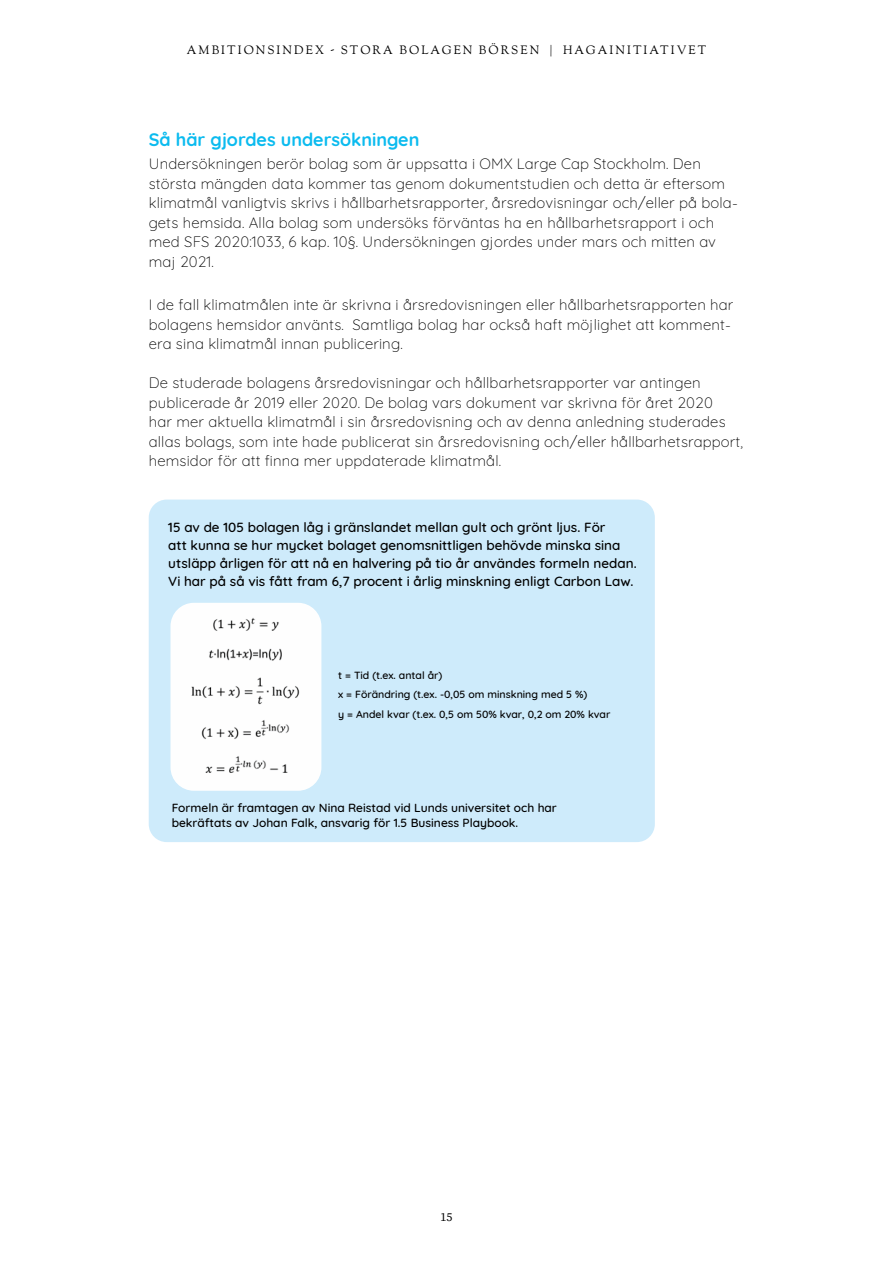
<style>
.page{position:relative;width:893px;height:1263px;background:#fff}
.page>*{position:absolute;margin:0;border:0;box-sizing:border-box;transform-origin:0 0}
.t1{font:700 18px "Quicksand";color:#0bbbef}
.t2{font:300 15px/19.5px "Quicksand";letter-spacing:.01em;color:#000}
.t3{font:500 13.5px/18px "Quicksand";color:#000}
.t4{font:500 12px/15.3px "Quicksand";color:#000}
.t5{font:12px "Sorts Mill Goudy";letter-spacing:.17em;color:#000}
.t6{font:12px "Source Serif Pro";color:#000}
.t7{font:500 10.5px/19.6px "Quicksand";color:#000}
</style>
<div class="page">
<div style="left:149px;top:500px;width:506px;height:342px;background:#c9e9fb;border-radius:18px"></div>
<img style="left:171px;top:603px;width:150px;height:188px">
<p class="t5" style="left:187px;top:43px;width:521px">AMBITIONSINDEX - STORA BOLAGEN BÖRSEN | HAGAINITIATIVET</p>
<p class="t1" style="left:149px;top:124px;width:272px">Så här gjordes undersökningen</p>
<p class="t2" style="left:149px;top:153px;width:590px">Undersökningen berör bolag som är uppsatta i OMX Large Cap Stockholm. Den största mängden data kommer tas genom dokumentstudien och detta är eftersom klimatmål vanligtvis skrivs i hållbarhetsrapporter, årsredovisningar och/eller på bola&shy;gets hemsida. Alla bolag som undersöks förväntas ha en hållbarhetsrapport i och med SFS 2020:1033, 6 kap. 10§. Undersökningen gjordes under mars och mitten av maj 2021.</p>
<p class="t2" style="left:149px;top:294px;width:586px">I de fall klimatmålen inte är skrivna i årsredovisningen eller hållbarhetsrapporten har bolagens hemsidor använts. Samtliga bolag har också haft möjlighet att komment&shy;era sina klimatmål innan publicering.</p>
<p class="t2" style="left:149px;top:372px;width:596px">De studerade bolagens årsredovisningar och hållbarhetsrapporter var antingen publicerade år 2019 eller 2020. De bolag vars dokument var skrivna för året 2020<br>har mer aktuella klimatmål i sin årsredovisning och av denna anledning studerades allas bolags, som inte hade publicerat sin årsredovisning och/eller hållbarhetsrapport, hemsidor för att finna mer uppdaterade klimatmål.</p>
<p class="t3" style="left:168px;top:517px;width:470px">15 av de 105 bolagen låg i gränslandet mellan gult och grönt ljus. För<br>att kunna se hur mycket bolaget genomsnittligen behövde minska sina utsläpp årligen för att nå en halvering på tio år användes formeln nedan.<br>Vi har på så vis fått fram 6,7 procent i årlig minskning enligt Carbon Law.</p>
<p class="t7" style="left:338px;top:664px;width:274px">t = Tid (t.ex. antal år)<br>x = Förändring (t.ex. -0,05 om minskning med 5 %)<br>y = Andel kvar (t.ex. 0,5 om 50% kvar, 0,2 om 20% kvar</p>
<p class="t4" style="left:172px;top:798px;width:387px">Formeln är framtagen av Nina Reistad vid Lunds universitet och har bekräftats av Johan Falk, ansvarig för 1.5 Business Playbook.</p>
<p class="t6" style="left:440px;top:1210px;width:13px">15</p>
</div>
